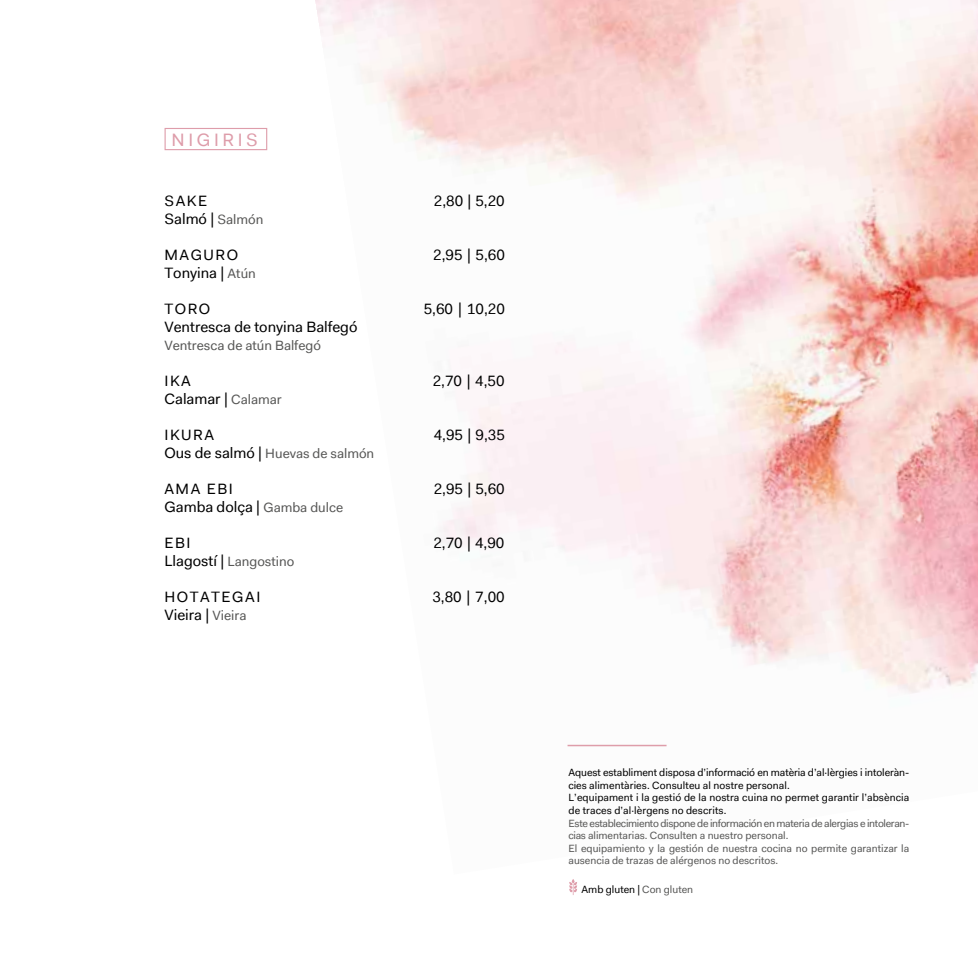
<style>
.page{position:relative;width:978px;height:978px;background:#fff}
.page>*{position:absolute;margin:0;border:0;box-sizing:border-box;transform-origin:0 0}
.t1{font:18px "Fakt";letter-spacing:.2em;color:#de9daa}
.t2{font:15px "Fakt";color:#000}
.t3{font:15px "Fakt";letter-spacing:.1em;color:#000}
.t4{font:13.5px "Fakt";color:#575756}
.t5{font:10.5px/12.6px "Fakt";letter-spacing:.01em;color:#000}
.t6{font:10.5px/12.6px "Fakt";color:#575756}
.s1{font-size:13.5px;color:#575756}
.s2{font-size:15px;color:#000}
.s3{color:#575756}
</style>
<div class="page">
<img style="left:315px;top:0;width:663px;height:747px">
<svg style="left:569px;top:879px;width:8px;height:16px"></svg>
<hr style="left:568px;top:745px;width:99px;height:1px;background:#de9daa">
<div style="left:165px;top:128px;width:102px;height:22px;border:1px solid #de9daa"></div>
<h1 class="t1" style="left:172px;top:127px;width:88px">NIGIRIS</h1>
<h2 class="t2" style="left:164px;top:191px;width:44px">SAKE</h2>
<h2 class="t2" style="left:434px;top:191px;width:72px">2,80 | 5,20</h2>
<h2 class="t2" style="left:164px;top:209px;width:100px">Salmó | <span class="s1">Salmón</span></h2>
<h2 class="t2" style="left:164px;top:245px;width:75px">MAGURO</h2>
<h2 class="t2" style="left:433px;top:245px;width:73px">2,95 | 5,60</h2>
<h2 class="t2" style="left:164px;top:263px;width:93px">Tonyina | <span class="s1">Atún</span></h2>
<h2 class="t2" style="left:164px;top:299px;width:47px">TORO</h2>
<h2 class="t2" style="left:424px;top:299px;width:83px">5,60 | 10,20</h2>
<h2 class="t2" style="left:164px;top:317px;width:194px">Ventresca de tonyina Balfegó</h2>
<p class="t4" style="left:164px;top:337px;width:158px">Ventresca de atún Balfegó</p>
<h2 class="t2" style="left:164px;top:371px;width:28px">IKA</h2>
<h2 class="t2" style="left:433px;top:371px;width:73px">2,70 | 4,50</h2>
<h2 class="t2" style="left:164px;top:389px;width:119px">Calamar | <span class="s1">Calamar</span></h2>
<h2 class="t2" style="left:164px;top:425px;width:51px">IKURA</h2>
<h2 class="t2" style="left:434px;top:425px;width:73px">4,95 | 9,35</h2>
<p class="t4" style="left:164px;top:445px;width:211px"><span class="s2">Ous de salmó |</span> Huevas de salmón</p>
<h2 class="t2" style="left:164px;top:479px;width:70px">AMA EBI</h2>
<h2 class="t2" style="left:434px;top:479px;width:73px">2,95 | 5,60</h2>
<h2 class="t2" style="left:164px;top:497px;width:180px">Gamba dolça | <span class="s1">Gamba dulce</span></h2>
<h2 class="t2" style="left:164px;top:533px;width:28px">EBI</h2>
<h2 class="t2" style="left:433px;top:533px;width:73px">2,70 | 4,90</h2>
<p class="t4" style="left:164px;top:553px;width:131px"><span class="s2">Llagostí |</span> Langostino</p>
<h2 class="t3" style="left:164px;top:587px;width:97px">HOTATEGAI</h2>
<h2 class="t2" style="left:432px;top:587px;width:74px">3,80 | 7,00</h2>
<h2 class="t2" style="left:164px;top:605px;width:83px">Vieira | <span class="s1">Vieira</span></h2>
<p class="t5" style="left:568px;top:766px;width:342px">Aquest establiment disposa d’informació en matèria d’al·lèrgies i intoleràn&shy;cies alimentàries. Consulteu al nostre personal.<br>L’equipament i la gestió de la nostra cuina no permet garantir l’absència de traces d’al·lèrgens no descrits.</p>
<p class="t6" style="left:568px;top:817px;width:342px">Este establecimiento dispone de información en materia de alergias e intoleran&shy;cias alimentarias. Consulten a nuestro personal.<br>El equipamiento y la gestión de nuestra cocina no permite garantizar la ausencia de trazas de alérgenos no descritos.</p>
<p class="t5" style="left:582px;top:883px;width:113px">Amb gluten | <span class="s3">Con gluten</span></p>
</div>
